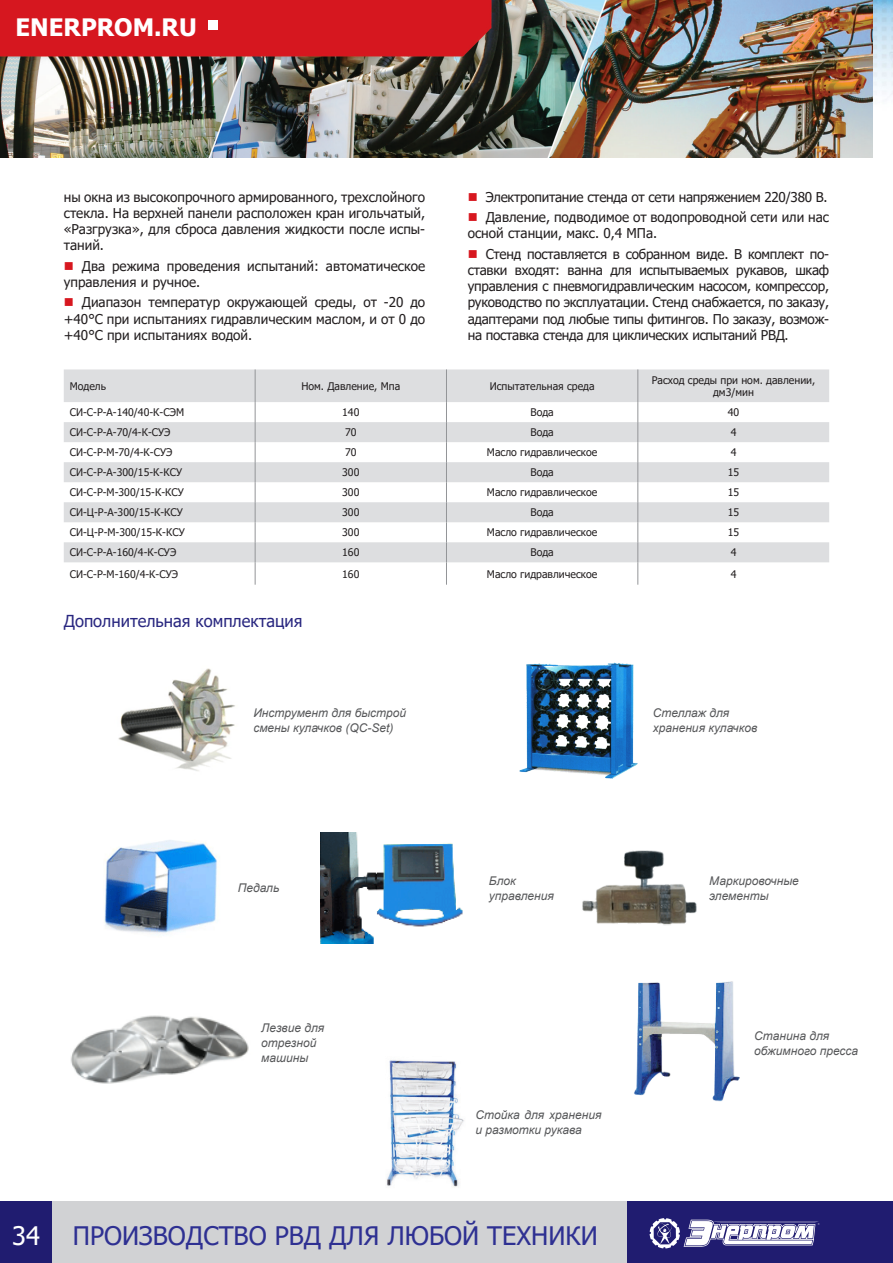
<style>
.page{position:relative;width:893px;height:1263px;background:#fff}
.page>*{position:absolute;margin:0;border:0;box-sizing:border-box;transform-origin:0 0}
.t1{font:25.5px "Tahoma";color:#2e3092}
.t2{font:25.5px "Tahoma";color:#fff}
.t3{font:700 24px "Tahoma";color:#fff}
.t4{font:16.5px "Tahoma";color:#292780}
.t5{font:13.5px/16.2px "Tahoma";color:#231f20;text-align:justify}
.t6{font:13.5px "Tahoma";letter-spacing:-.02em;color:#231f20}
.Подпись_Рисунки{font:italic 12px/15px "Arial";color:#57585a}
.Text{font:10.5px/12.6px "Tahoma";color:#231f20;text-align:center}
</style>
<div class="page">
<img style="left:118px;top:668px;width:117px;height:103px">
<img style="left:104px;top:840px;width:116px;height:95px">
<img style="left:520px;top:663px;width:117px;height:115px">
<img style="left:70px;top:1015px;width:179px;height:69px">
<img style="left:321px;top:832px;width:142px;height:111px">
<img style="left:386px;top:1060px;width:78px;height:127px">
<img style="left:634px;top:981px;width:106px;height:121px">
<img style="left:582px;top:850px;width:115px;height:75px">
<svg style="left:64px;top:369px;width:765px;height:193px;fill:#dddee0"></svg>
<hr style="left:255px;top:369px;width:1px;height:33px;background:#939598">
<hr style="left:446px;top:369px;width:1px;height:33px;background:#939598">
<hr style="left:637px;top:369px;width:1px;height:33px;background:#939598">
<svg style="left:255px;top:402px;width:1px;height:183px"></svg>
<svg style="left:446px;top:402px;width:1px;height:183px"></svg>
<svg style="left:637px;top:402px;width:1px;height:183px"></svg>
<div style="left:0;top:1201px;width:52px;height:62px;background:#201c70"></div>
<div style="left:52px;top:1201px;width:575px;height:62px;background:#d1d2d4"></div>
<div style="left:627px;top:1201px;width:266px;height:62px;background:#201c70"></div>
<svg style="left:650px;top:1218px;width:170px;height:30px"></svg>
<img style="left:0;top:0;width:873px;height:157px">
<div style="left:208px;top:20px;width:9px;height:10px;background:#fff"></div>
<h2 class="t3" style="left:16px;top:10px;width:183px">ENERPROM.RU</h2>
<p class="t5" style="left:64px;top:189px;width:363px">ны окна из высокопрочного армированного, трехслойного стекла. На верхней панели расположен кран игольчатый, «Разгрузка», для сброса давления жидкости после испы&shy;таний.</p>
<p class="t5" style="left:64px;top:258px;width:363px;text-indent:18px">Два режима проведения испытаний: автоматическое управления и ручное.</p>
<p class="t5" style="left:64px;top:295px;width:363px;text-indent:18px">Диапазон температур окружающей среды, от -20 до +40°С при испытаниях гидравлическим маслом, и от 0 до +40°С при испытаниях водой.</p>
<p class="t6" style="left:486px;top:188px;width:343px">Электропитание стенда от сети напряжением 220/380 В.</p>
<p class="t5" style="left:468px;top:210px;width:363px;text-indent:18px">Давление, подводимое от водопроводной сети или нас осной станции, макс. 0,4 МПа.</p>
<p class="t5" style="left:468px;top:247px;width:363px;text-indent:18px">Стенд поставляется в собранном виде. В комплект по&shy;ставки входят: ванна для испытываемых рукавов, шкаф управления с пневмогидравлическим насосом, компрессор, руководство по эксплуатации. Стенд снабжается, по заказу, адаптерами под любые типы фитингов. По заказу, возмож&shy;на поставка стенда для циклических испытаний РВД.</p>
<p class="Text" style="left:70px;top:380px;width:38px">Модель</p>
<p class="Text" style="left:301px;top:380px;width:100px">Ном. Давление, Мпа</p>
<p class="Text" style="left:490px;top:380px;width:106px">Испытательная среда</p>
<p class="Text" style="left:652px;top:374px;width:165px">Расход среды при ном. давлении, дм3/мин</p>
<p class="Text" style="left:70px;top:407px;width:116px">СИ-С-Р-А-140/40-К-СЭМ</p>
<p class="Text" style="left:342px;top:407px;width:19px">140</p>
<p class="Text" style="left:530px;top:407px;width:25px">Вода</p>
<p class="Text" style="left:728px;top:407px;width:13px">40</p>
<p class="Text" style="left:70px;top:427px;width:102px">СИ-С-Р-А-70/4-К-СУЭ</p>
<p class="Text" style="left:345px;top:427px;width:13px">70</p>
<p class="Text" style="left:530px;top:427px;width:25px">Вода</p>
<p class="Text" style="left:731px;top:427px;width:7px">4</p>
<p class="Text" style="left:70px;top:447px;width:104px">СИ-С-Р-М-70/4-К-СУЭ</p>
<p class="Text" style="left:345px;top:447px;width:13px">70</p>
<p class="Text" style="left:487px;top:447px;width:112px">Масло гидравлическое</p>
<p class="Text" style="left:731px;top:447px;width:7px">4</p>
<p class="Text" style="left:70px;top:467px;width:114px">СИ-С-Р-А-300/15-К-КСУ</p>
<p class="Text" style="left:342px;top:467px;width:19px">300</p>
<p class="Text" style="left:530px;top:467px;width:25px">Вода</p>
<p class="Text" style="left:728px;top:467px;width:13px">15</p>
<p class="Text" style="left:70px;top:487px;width:116px">СИ-С-Р-М-300/15-К-КСУ</p>
<p class="Text" style="left:342px;top:487px;width:19px">300</p>
<p class="Text" style="left:487px;top:487px;width:112px">Масло гидравлическое</p>
<p class="Text" style="left:728px;top:487px;width:13px">15</p>
<p class="Text" style="left:70px;top:507px;width:115px">СИ-Ц-Р-А-300/15-К-КСУ</p>
<p class="Text" style="left:342px;top:507px;width:19px">300</p>
<p class="Text" style="left:530px;top:507px;width:25px">Вода</p>
<p class="Text" style="left:728px;top:507px;width:13px">15</p>
<p class="Text" style="left:70px;top:527px;width:116px">СИ-Ц-Р-М-300/15-К-КСУ</p>
<p class="Text" style="left:342px;top:527px;width:19px">300</p>
<p class="Text" style="left:487px;top:527px;width:112px">Масло гидравлическое</p>
<p class="Text" style="left:728px;top:527px;width:13px">15</p>
<p class="Text" style="left:70px;top:547px;width:108px">СИ-С-Р-А-160/4-К-СУЭ</p>
<p class="Text" style="left:342px;top:547px;width:19px">160</p>
<p class="Text" style="left:530px;top:547px;width:25px">Вода</p>
<p class="Text" style="left:731px;top:547px;width:7px">4</p>
<p class="Text" style="left:70px;top:568px;width:110px">СИ-С-Р-М-160/4-К-СУЭ</p>
<p class="Text" style="left:342px;top:568px;width:19px">160</p>
<p class="Text" style="left:487px;top:568px;width:112px">Масло гидравлическое</p>
<p class="Text" style="left:731px;top:568px;width:7px">4</p>
<h2 class="t4" style="left:64px;top:609px;width:240px">Дополнительная комплектация</h2>
<p class="Подпись_Рисунки" style="left:253px;top:706px;width:154px">Инструмент для быстрой</p>
<p class="Подпись_Рисунки" style="left:253px;top:721px;width:141px">смены кулачков (QC-Set)</p>
<p class="Подпись_Рисунки" style="left:653px;top:706px;width:78px">Стеллаж для</p>
<p class="Подпись_Рисунки" style="left:653px;top:721px;width:106px">хранения кулачков</p>
<p class="Подпись_Рисунки" style="left:238px;top:880px;width:43px">Педаль</p>
<p class="Подпись_Рисунки" style="left:261px;top:1021px;width:65px">Лезвие для</p>
<p class="Подпись_Рисунки" style="left:261px;top:1036px;width:57px">отрезной машины</p>
<p class="Подпись_Рисунки" style="left:489px;top:873px;width:28px">Блок</p>
<p class="Подпись_Рисунки" style="left:489px;top:888px;width:66px">управления</p>
<p class="Подпись_Рисунки" style="left:475px;top:1107px;width:127px">Стойка для хранения и размотки рукава</p>
<h1 class="t2" style="left:12px;top:1219px;width:29px">34</h1>
<h1 class="t1" style="left:73px;top:1219px;width:527px">ПРОИЗВОДСТВО РВД ДЛЯ ЛЮБОЙ ТЕХНИКИ</h1>
<p class="Подпись_Рисунки" style="left:709px;top:873px;width:91px">Маркировочные</p>
<p class="Подпись_Рисунки" style="left:709px;top:888px;width:61px">элементы</p>
<p class="Подпись_Рисунки" style="left:754px;top:1028px;width:76px">Станина для</p>
<p class="Подпись_Рисунки" style="left:754px;top:1043px;width:106px">обжимного пресса</p>
</div>
